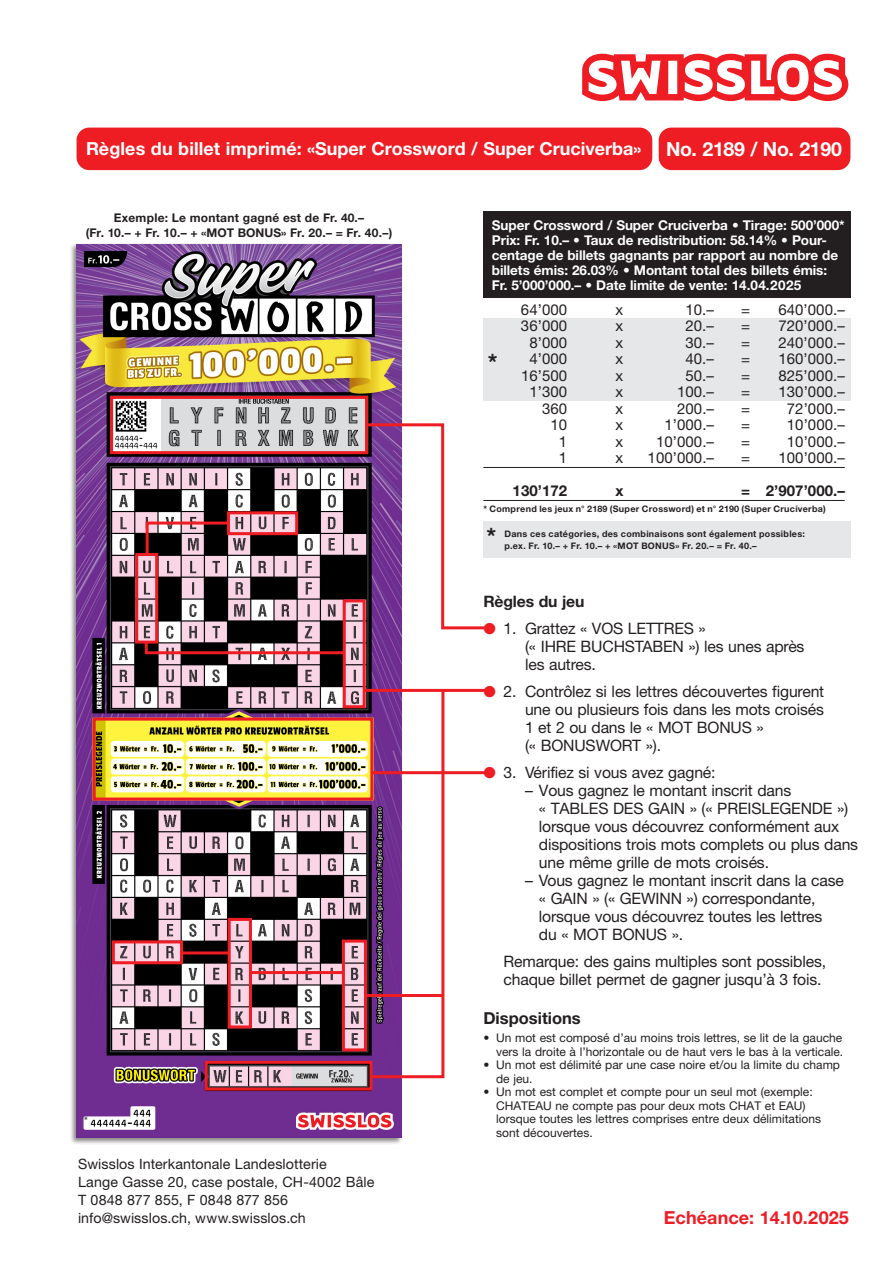
<style>
.page{position:relative;width:893px;height:1263px;background:#fff}
.page>*{position:absolute;margin:0;border:0;box-sizing:border-box;transform-origin:0 0}
.t1{font:700 24px "Helvetica Neue LT Std";color:#231f20}
.t2{font:700 19.5px "Helvetica Neue LT Std";letter-spacing:-.015em;color:#fff}
.t3{font:700 18px "Helvetica Neue LT Std";color:#fff}
.t4{font:700 18px "Helvetica Neue LT Std";letter-spacing:.01em;color:#ee1d25}
.t5{font:700 16.5px "Helvetica Neue LT Std";color:#231f20}
.t6{font:15.75px/18px "Helvetica Neue LT Std";letter-spacing:-.01em;color:#242021}
.t7{font:700 15.75px "Helvetica Neue LT Std";letter-spacing:-.01em;color:#242021}
.t8{font:15.75px "Zapf Dingbats ITC";color:#ee1d23}
.t9{font:15px "Helvetica Neue LT Std";letter-spacing:.005em;color:#231f20}
.t10{font:700 15px "Helvetica Neue LT Std";letter-spacing:.005em;color:#231f20}
.t11{font:14.25px/18px "Helvetica Neue LT Std";letter-spacing:.005em;color:#231f20}
.t12{font:700 13.5px/15px "Helvetica Neue LT Std";letter-spacing:-.005em;color:#fff}
.t13{font:12px/13.5px "Helvetica Neue LT Std";color:#231f20}
.t14{font:700 12px/15px "Helvetica Neue LT Std";letter-spacing:.02em;color:#231f20;text-align:center}
.t15{font:700 9px/12px "Helvetica Neue LT Std";letter-spacing:.03em;color:#231f20}
.t16{font:700 9px "Helvetica Neue LT Std";letter-spacing:.03em;color:#242021}
.s1{color:#ee1d23}
</style>
<div class="page">
<div style="left:69px;top:242px;width:334px;height:903px;background:#231f20;opacity:.55"></div>
<img style="left:77px;top:244px;width:324px;height:893px">
<div style="left:483px;top:318px;width:367px;height:83px;background:#e6e7e9"></div>
<hr style="left:483px;top:467px;width:362px;height:1px;background:#231f20">
<hr style="left:483px;top:500px;width:362px;height:1px;background:#231f20">
<div style="left:483px;top:211px;width:367px;height:87px;background:#231f20"></div>
<div style="left:483px;top:522px;width:367px;height:36px;background:#e6e7e9"></div>
<div style="left:110px;top:396px;width:258px;height:58px;border:3px solid #ee1d23"></div>
<div style="left:343px;top:599px;width:23px;height:109px;border:3px solid #ee1d23"></div>
<div style="left:112px;top:940px;width:71px;height:24px;border:3px solid #ee1d23"></div>
<div style="left:205px;top:1061px;width:167px;height:29px;border:3px solid #ee1d23"></div>
<svg style="left:368px;top:687px;width:125px;height:393px"></svg>
<div style="left:342px;top:939px;width:25px;height:112px;border:3px solid #ee1d23"></div>
<div style="left:228px;top:918px;width:24px;height:110px;border:3px solid #ee1d23"></div>
<svg style="left:364px;top:422px;width:129px;height:209px"></svg>
<hr style="left:372px;top:771px;width:119px;height:3px;background:#ee1d23">
<div style="left:93px;top:718px;width:280px;height:82px;border:3px solid #ee1d23"></div>
<div style="left:135px;top:553px;width:23px;height:91px;border:3px solid #ee1d23"></div>
<div style="left:227px;top:511px;width:71px;height:24px;border:3px solid #ee1d23"></div>
<svg style="left:144px;top:520px;width:87px;height:38px;background:#744e54"></svg>
<svg style="left:143px;top:639px;width:204px;height:17px;background:#8f585f"></svg>
<hr style="left:181px;top:951px;width:48px;height:3px;background:#ee1d23">
<hr style="left:367px;top:994px;width:76px;height:3px;background:#ee1d23">
<hr style="left:250px;top:971px;width:93px;height:3px;background:#ee1d23">
<hr style="left:365px;top:689px;width:77px;height:3px;background:#ee1d23">
<svg style="left:582px;top:54px;width:266px;height:47px"></svg>
<div style="left:77px;top:128px;width:575px;height:42px;background:#ee1d23;border-radius:13px"></div>
<div style="left:659px;top:128px;width:191px;height:42px;background:#ee1d23;border-radius:13px"></div>
<p class="t3" style="left:86px;top:138px;width:557px">Règles du billet imprimé: «Super Crossword / Super Cruciverba»</p>
<p class="t2" style="left:666px;top:137px;width:177px">No. 2189 / No. 2190</p>
<p class="t14" style="left:86px;top:210px;width:308px">Exemple: Le montant gagné est de Fr. 40.–<br>(Fr. 10.– + Fr. 10.– + «MOT BONUS» Fr. 20.– = Fr. 40.–)</p>
<p class="t11" style="left:78px;top:1154px;width:298px">Swisslos Interkantonale Landeslotterie<br>Lange Gasse 20, case postale, CH-4002 Bâle T 0848 877 855, F 0848 877 856 info@swisslos.ch, www.swisslos.ch</p>
<p class="t12" style="left:492px;top:217px;width:354px">Super Crossword / Super Cruciverba • Tirage: 500’000* Prix: Fr. 10.– • Taux de redistribution: 58.14% • Pour&shy;centage de billets gagnants par rapport au nombre de billets émis: 26.03% • Montant total des billets émis:<br>Fr. 5’000’000.– • Date limite de vente: 14.04.2025</p>
<p class="t9" style="left:521px;top:300px;width:48px">64’000</p>
<p class="t9" style="left:615px;top:300px;width:9px">x</p>
<p class="t9" style="left:685px;top:300px;width:30px">10.–</p>
<p class="t9" style="left:741px;top:300px;width:10px">=</p>
<p class="t9" style="left:778px;top:300px;width:68px">640’000.–</p>
<p class="t9" style="left:521px;top:317px;width:48px">36’000</p>
<p class="t9" style="left:615px;top:317px;width:9px">x</p>
<p class="t9" style="left:685px;top:317px;width:30px">20.–</p>
<p class="t9" style="left:741px;top:317px;width:10px">=</p>
<p class="t9" style="left:778px;top:317px;width:68px">720’000.–</p>
<p class="t9" style="left:529px;top:333px;width:39px">8’000</p>
<p class="t9" style="left:616px;top:333px;width:9px">x</p>
<p class="t9" style="left:685px;top:333px;width:30px">30.–</p>
<p class="t9" style="left:741px;top:333px;width:10px">=</p>
<p class="t9" style="left:778px;top:333px;width:68px">240’000.–</p>
<p class="t9" style="left:529px;top:350px;width:39px">4’000</p>
<p class="t9" style="left:616px;top:350px;width:9px">x</p>
<p class="t9" style="left:685px;top:350px;width:30px">40.–</p>
<p class="t9" style="left:741px;top:350px;width:10px">=</p>
<p class="t9" style="left:778px;top:350px;width:68px">160’000.–</p>
<p class="t9" style="left:521px;top:366px;width:48px">16’500</p>
<p class="t9" style="left:616px;top:366px;width:9px">x</p>
<p class="t9" style="left:685px;top:366px;width:30px">50.–</p>
<p class="t9" style="left:741px;top:366px;width:10px">=</p>
<p class="t9" style="left:778px;top:366px;width:68px">825’000.–</p>
<p class="t9" style="left:529px;top:383px;width:39px">1’300</p>
<p class="t9" style="left:616px;top:383px;width:9px">x</p>
<p class="t9" style="left:677px;top:383px;width:38px">100.–</p>
<p class="t9" style="left:741px;top:383px;width:10px">=</p>
<p class="t9" style="left:778px;top:383px;width:68px">130’000.–</p>
<p class="t9" style="left:542px;top:399px;width:27px">360</p>
<p class="t9" style="left:616px;top:399px;width:9px">x</p>
<p class="t9" style="left:677px;top:399px;width:38px">200.–</p>
<p class="t9" style="left:741px;top:399px;width:10px">=</p>
<p class="t9" style="left:787px;top:399px;width:60px">72’000.–</p>
<p class="t9" style="left:550px;top:416px;width:18px">10</p>
<p class="t9" style="left:616px;top:416px;width:9px">x</p>
<p class="t9" style="left:664px;top:416px;width:51px">1’000.–</p>
<p class="t9" style="left:741px;top:416px;width:10px">=</p>
<p class="t9" style="left:787px;top:416px;width:60px">10’000.–</p>
<p class="t9" style="left:559px;top:432px;width:10px">1</p>
<p class="t9" style="left:616px;top:432px;width:9px">x</p>
<p class="t9" style="left:656px;top:432px;width:60px">10’000.–</p>
<p class="t9" style="left:741px;top:432px;width:10px">=</p>
<p class="t9" style="left:787px;top:432px;width:60px">10’000.–</p>
<p class="t9" style="left:559px;top:449px;width:10px">1</p>
<p class="t9" style="left:616px;top:449px;width:9px">x</p>
<p class="t9" style="left:648px;top:449px;width:68px">100’000.–</p>
<p class="t9" style="left:741px;top:449px;width:10px">=</p>
<p class="t9" style="left:778px;top:449px;width:68px">100’000.–</p>
<p class="t10" style="left:513px;top:482px;width:56px">130’172</p>
<p class="t10" style="left:615px;top:482px;width:10px">x</p>
<p class="t10" style="left:741px;top:482px;width:105px">= 2’907’000.–</p>
<h1 class="t1" style="left:488px;top:347px;width:11px">*</h1>
<p class="t16" style="left:483px;top:503px;width:344px">* Comprend les jeux n° 2189 (Super Crossword) et n° 2190 (Super Cruciverba)</p>
<h1 class="t1" style="left:486px;top:522px;width:11px">*</h1>
<p class="t15" style="left:504px;top:528px;width:302px">Dans ces catégories, des combinaisons sont également possibles: p.ex. Fr. 10.– + Fr. 10.– + «MOT BONUS» Fr. 20.– = Fr. 40.–</p>
<p class="t7" style="left:483px;top:592px;width:103px">Règles du jeu</p>
<p class="t6" style="left:525px;top:619px;width:281px;text-indent:-22px">1. Grattez « VOS LETTRES »<br>(« IHRE BUCHSTABEN ») les unes après les autres.</p>
<p class="t6" style="left:525px;top:682px;width:301px;text-indent:-22px">2. Contrôlez si les lettres découvertes figurent une ou plusieurs fois dans les mots croisés 1 et 2 ou dans le « MOT BONUS »<br>(« BONUSWORT »).</p>
<p class="t6" style="left:503px;top:763px;width:214px">3. Vérifiez si vous avez gagné:</p>
<p class="t6" style="left:539px;top:781px;width:321px;text-indent:-14px">– Vous gagnez le montant inscrit dans<br>« TABLES DES GAIN » (« PREISLEGENDE ») lorsque vous découvrez conformément aux dispositions trois mots complets ou plus dans une même grille de mots croisés.</p>
<p class="t6" style="left:539px;top:871px;width:307px;text-indent:-14px">– Vous gagnez le montant inscrit dans la case « GAIN » (« GEWINN ») correspondante, lorsque vous découvrez toutes les lettres du « MOT BONUS ».</p>
<p class="t6" style="left:503px;top:952px;width:324px">Remarque: des gains multiples sont possibles, chaque billet permet de gagner jusqu’à 3 fois.</p>
<p class="t8" style="left:483px;top:621px;width:14px">●</p>
<p class="t8" style="left:483px;top:684px;width:14px">●</p>
<p class="t8" style="left:483px;top:765px;width:14px">●</p>
<p class="t5" style="left:483px;top:1008px;width:99px">Dispositions</p>
<p class="t13" style="left:483px;top:1031px;width:361px;text-align:right">• Un mot est composé d’au moins trois lettres, se lit de la gauche vers la droite à l’horizontale ou de haut vers le bas à la verticale.</p>
<p class="t13" style="left:496px;top:1058px;width:345px;text-indent:-13px">• Un mot est délimité par une case noire et/ou la limite du champ de jeu.</p>
<p class="t13" style="left:496px;top:1085px;width:326px;text-indent:-13px">• Un mot est complet et compte pour un seul mot (exemple:<br>CHATEAU ne compte pas pour deux mots CHAT et EAU) lorsque toutes les lettres comprises entre deux délimitations sont découvertes.</p>
<p class="t4" style="left:664px;top:1206px;width:187px">Echéance: 14.<span class="s1">10.202</span>5</p>
</div>
